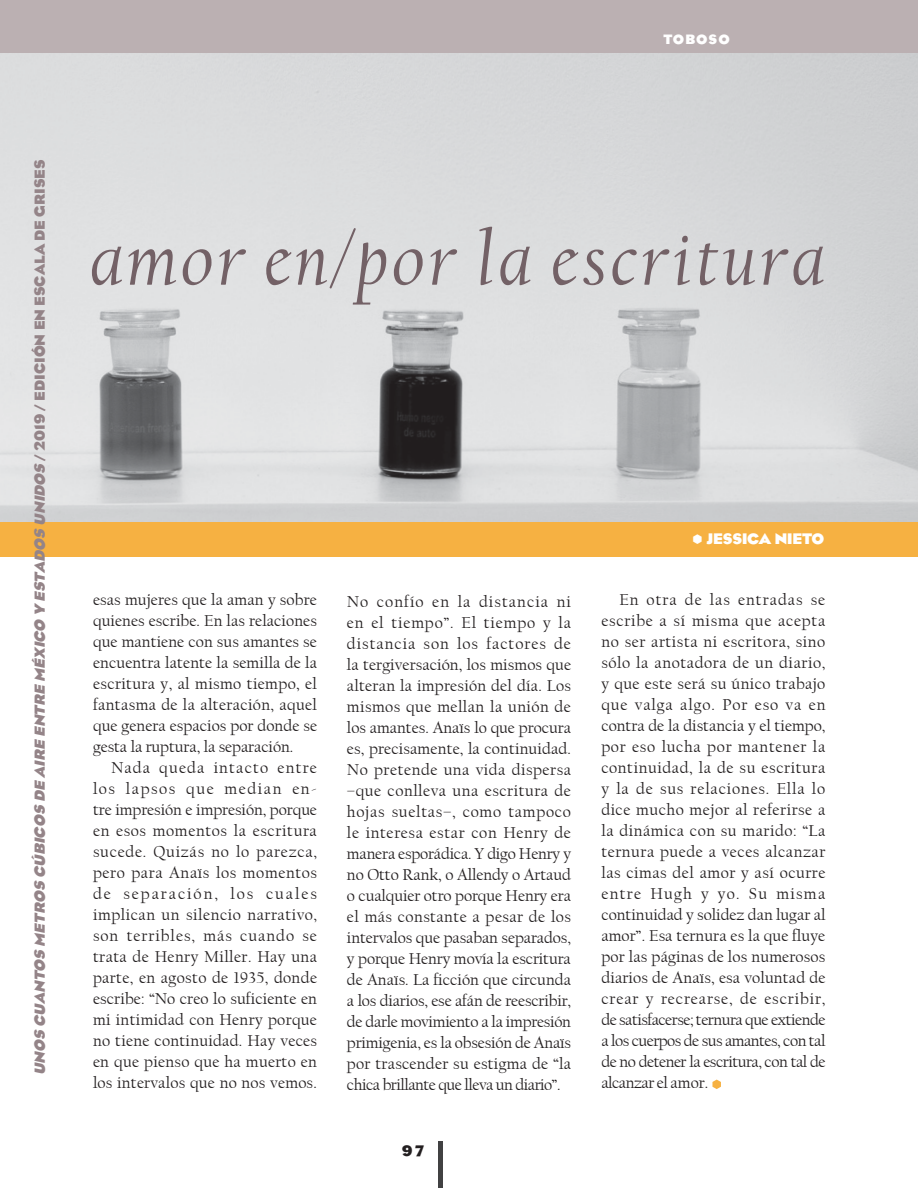
<style>
.page{position:relative;width:918px;height:1188px;background:#fff}
.page>*{position:absolute;margin:0;border:0;box-sizing:border-box;transform-origin:0 0}
.t1{font:italic 78px "Californian FB";letter-spacing:.045em;color:#736166}
.t2{font:16.5px/21px "Californian FB";letter-spacing:-.005em;color:#231f20;text-align:justify}
.Sin_sangría_caballer{font:italic 700 15px "Eagle";color:#948488}
.t3{font:700 13.5px "OPTI Eagle";color:#fff}
.numeracíon{font:700 13.5px "OPTI Eagle";color:#231f20}
.t4{font:700 12px "OPTI Eagle";letter-spacing:.1em;color:#fff}
.s1{font-style:normal}
</style>
<div class="page">
<div style="left:0;top:0;width:918px;height:54px;background:#bbb0b2"></div>
<div style="left:438px;top:1142px;width:5px;height:46px;background:#414142"></div>
<img style="left:0;top:54px;width:918px;height:468px">
<svg style="left:712px;top:1080px;width:9px;height:9px"></svg>
<div style="left:0;top:522px;width:918px;height:35px;background:#f6b142"></div>
<p class="Sin_sangría_caballer" style="left:31px;top:1075px;width:917px;rotate:-90deg">UNOS CUANTOS METROS CÚBICOS DE AIRE ENTRE MÉXICO Y ESTADOS UNIDOS <span class="s1">/ 2 0 1 9 / E D I C I Ó N E N E S C A L A D E G R I S E S</span></p>
<p class="t4" style="left:663px;top:30px;width:68px">TOBOSO</p>
<p class="t1" style="left:90px;top:216px;width:737px">amor en/por la escritura</p>
<p class="t2" style="left:93px;top:589px;width:226px">esas mujeres que la aman y sobre quienes escribe. En las relaciones que mantiene con sus amantes se encuentra latente la semilla de la escritura y, al mismo tiempo, el fantasma de la alteración, aquel que genera espacios por donde se gesta la ruptura, la separación.</p>
<p class="t2" style="left:93px;top:757px;width:226px;text-indent:18px">Nada queda intacto entre los lapsos que median en&shy;tre impresión e impresión, porque en esos momentos la escritura sucede. Quizás no lo parezca, pero para Anaïs los momentos de separación, los cuales implican un silencio narrativo, son terribles, más cuando se trata de Henry Miller. Hay una parte, en agosto de 1935, donde escribe: “No creo lo suficiente en mi intimidad con Henry porque no tiene continuidad. Hay veces en que pienso que ha muerto en los intervalos que no nos vemos.</p>
<p class="t3" style="left:707px;top:529px;width:119px">JESSICA NIETO</p>
<p class="t2" style="left:347px;top:591px;width:226px">No confío en la distancia ni en el tiempo”. El tiempo y la distancia son los factores de la tergiversación, los mismos que alteran la impresión del día. Los mismos que mellan la unión de los amantes. Anaïs lo que procura es, precisamente, la continuidad.<br>No pretende una vida dispersa –que conlleva una escritura de hojas sueltas–, como tampoco le interesa estar con Henry de manera esporádica. Y digo Henry y no Otto Rank, o Allendy o Artaud o cualquier otro porque Henry era el más constante a pesar de los intervalos que pasaban separados, y porque Henry movía la escritura de Anaïs. La ficción que circunda a los diarios, ese afán de reescribir, de darle movimiento a la impresión primigenia, es la obsesión de Anaïs por trascender su estigma de “la chica brillante que lleva un diario”.</p>
<p class="t2" style="left:601px;top:590px;width:226px;text-indent:18px">En otra de las entradas se escribe a sí misma que acepta no ser artista ni escritora, sino sólo la anotadora de un diario, y que este será su único trabajo que valga algo. Por eso va en contra de la distancia y el tiempo, por eso lucha por mantener la continuidad, la de su escritura y la de sus relaciones. Ella lo dice mucho mejor al referirse a la dinámica con su marido: “La ternura puede a veces alcanzar las cimas del amor y así ocurre entre Hugh y yo. Su misma continuidad y solidez dan lugar al amor”. Esa ternura es la que fluye por las páginas de los numerosos diarios de Anaïs, esa voluntad de crear y recrearse, de escribir, de satisfacerse; ternura que extiende a los cuerpos de sus amantes, con tal de no detener la escritura, con tal de alcanzar el amor.</p>
<p class="numeracíon" style="left:401px;top:1141px;width:26px">97</p>
</div>
